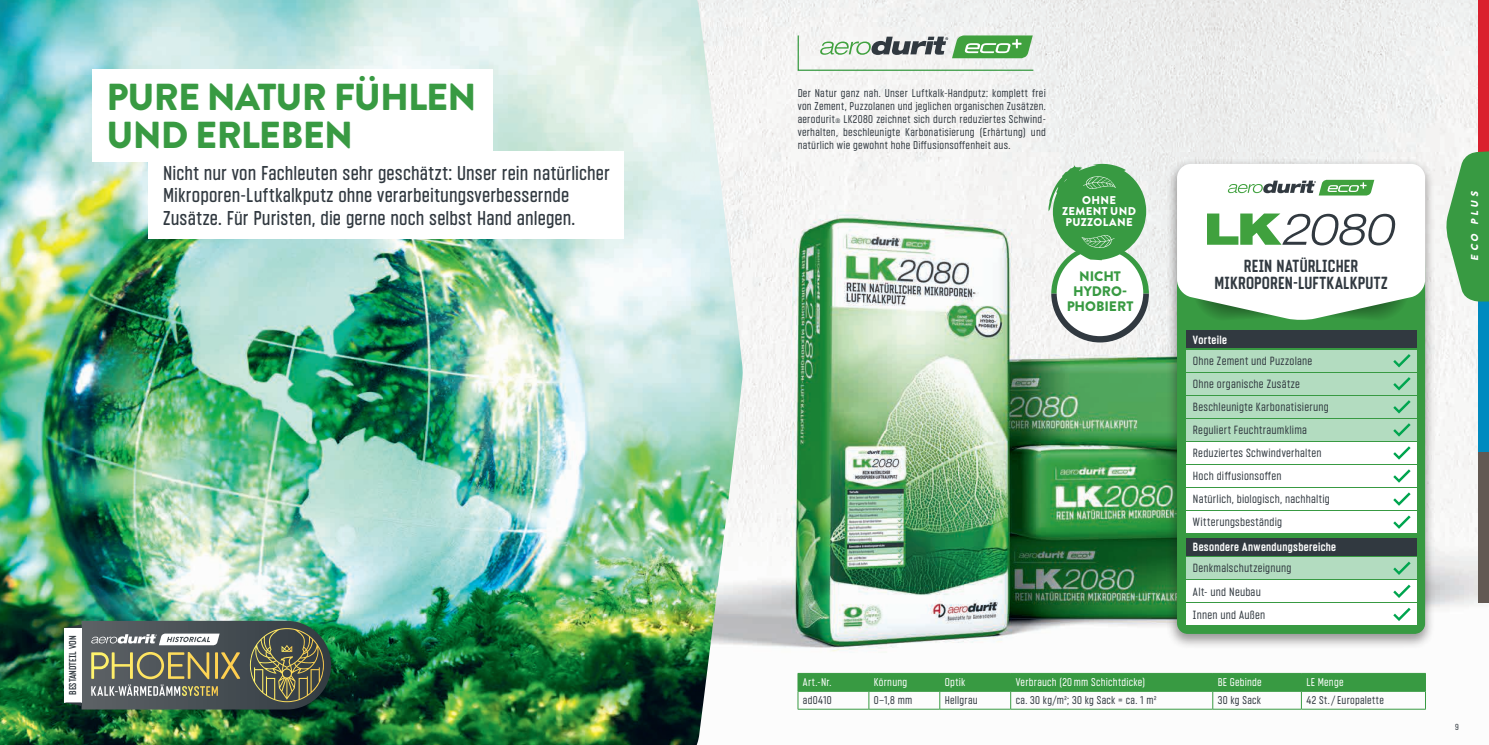
<style>
.page{position:relative;width:1489px;height:745px;background:#fff}
.page>*{position:absolute;margin:0;border:0;box-sizing:border-box;transform-origin:0 0}
.t1{font:900 37.5px/37.5px "Brandon Grotesque";letter-spacing:-.025em;color:#389a42}
.t2{font:500 20px/22.5px "Vin Sans Pro";letter-spacing:.005em;color:#313940}
.t3{font:700 17.5px/17.5px "Vin Sans Pro";letter-spacing:.015em;color:#313940;text-align:center}
.t4{font:900 13.75px/14.9px "Brandon Grotesque";letter-spacing:-.005em;color:#389a42;text-align:center}
.t5{font:11.88px/23px "Vin Sans Pro";letter-spacing:.02em;color:#313940}
.t6{font:700 11.88px "Vin Sans Pro";letter-spacing:.025em;color:#fff}
.t7{font:11.25px/13.1px "Vin Sans Pro";letter-spacing:.025em;color:#313940;text-align:justify}
.t8{font:11.25px "Vin Sans Pro";letter-spacing:.02em;color:#fff}
.t9{font:900 11.25px/10.8px "Brandon Grotesque";letter-spacing:.03em;color:#fff;text-align:center}
.t10{font:600 10px "Vin Sans Pro";color:#313940}
.t11{font:italic 900 10px "Brandon Grotesque";color:#fff}
.t12{font:8.75px "Vin Sans Pro";color:#313940}
.s1{font-size:6.25px}
</style>
<div class="page">
<img style="left:742px;top:0;width:746px;height:710px">
<img style="left:0;top:0;width:742px;height:744px">
<div style="left:92px;top:70px;width:401px;height:92px;background:#fff"></div>
<svg style="left:797px;top:34px;width:237px;height:37px"></svg>
<div style="left:1166px;top:158px;width:269px;height:490px;background:#231f20;opacity:.45"></div>
<svg style="left:1176px;top:242px;width:248px;height:391px;background:#55a65e"></svg>
<div style="left:1185px;top:330px;width:231px;height:18px;background:#313940"></div>
<svg style="left:1176px;top:164px;width:248px;height:157px"></svg>
<div style="left:1185px;top:537px;width:231px;height:18px;background:#313940"></div>
<div style="left:1185px;top:419px;width:231px;height:21px;background:#b3dcc0"></div>
<div style="left:1185px;top:350px;width:231px;height:21px;background:#b3dcc0"></div>
<div style="left:1185px;top:396px;width:231px;height:21px;background:#b3dcc0"></div>
<div style="left:1185px;top:442px;width:231px;height:21px;background:#fff"></div>
<div style="left:1185px;top:465px;width:231px;height:21px;background:#fff"></div>
<div style="left:1185px;top:373px;width:231px;height:21px;background:#b3dcc0"></div>
<div style="left:1185px;top:488px;width:231px;height:21px;background:#fff"></div>
<div style="left:1185px;top:511px;width:231px;height:21px;background:#fff"></div>
<div style="left:1185px;top:557px;width:231px;height:21px;background:#b3dcc0"></div>
<div style="left:1185px;top:580px;width:231px;height:21px;background:#fff"></div>
<div style="left:1185px;top:603px;width:231px;height:21px;background:#fff"></div>
<svg style="left:1393px;top:492px;width:17px;height:13px"></svg>
<svg style="left:1393px;top:515px;width:17px;height:13px"></svg>
<svg style="left:1393px;top:561px;width:17px;height:13px"></svg>
<svg style="left:1393px;top:584px;width:17px;height:13px"></svg>
<svg style="left:1393px;top:607px;width:17px;height:13px"></svg>
<svg style="left:1393px;top:423px;width:17px;height:13px"></svg>
<svg style="left:1393px;top:354px;width:17px;height:13px"></svg>
<svg style="left:1393px;top:400px;width:17px;height:13px"></svg>
<svg style="left:1393px;top:446px;width:17px;height:13px"></svg>
<svg style="left:1393px;top:469px;width:17px;height:13px"></svg>
<svg style="left:1393px;top:377px;width:17px;height:13px"></svg>
<hr style="left:797px;top:672px;width:71px;height:1px;background:#389a42">
<hr style="left:868px;top:672px;width:71px;height:1px;background:#389a42">
<hr style="left:939px;top:672px;width:71px;height:1px;background:#389a42">
<hr style="left:1010px;top:672px;width:202px;height:1px;background:#389a42">
<hr style="left:1212px;top:672px;width:89px;height:1px;background:#389a42">
<hr style="left:1301px;top:672px;width:124px;height:1px;background:#389a42">
<svg style="left:797px;top:673px;width:628px;height:35px"></svg>
<hr style="left:797px;top:708px;width:71px;height:1px;background:#389a42">
<hr style="left:868px;top:708px;width:71px;height:1px;background:#389a42">
<hr style="left:939px;top:708px;width:71px;height:1px;background:#389a42">
<hr style="left:1010px;top:708px;width:202px;height:1px;background:#389a42">
<hr style="left:1212px;top:708px;width:89px;height:1px;background:#389a42">
<hr style="left:1301px;top:708px;width:124px;height:1px;background:#389a42">
<div style="left:149px;top:151px;width:475px;height:87px;background:#fff"></div>
<svg style="left:64px;top:620px;width:267px;height:89px;background:#6b7266"></svg>
<svg style="left:1048px;top:164px;width:100px;height:178px"></svg>
<div style="left:1478px;top:0;width:10px;height:163px;background:#da202d"></div>
<div style="left:1478px;top:301px;width:10px;height:150px;background:#008abf"></div>
<div style="left:1478px;top:451px;width:10px;height:151px;background:#625953"></div>
<svg style="left:1444px;top:151px;width:44px;height:150px"></svg>
<h1 class="t1" style="left:107px;top:79px;width:371px">PURE NATUR FÜHLEN<br>UND ERLEBEN</h1>
<h2 class="t2" style="left:163px;top:161px;width:448px">Nicht nur von Fachleuten sehr geschätzt: Unser rein natürlicher<br>Mikroporen-Luftkalkputz ohne verarbeitungsverbessernde<br>Zusätze. Für Puristen, die gerne noch selbst Hand anlegen.</h2>
<p class="t10" style="left:67px;top:694px;width:60px;rotate:-90deg">BESTANDTEIL VON</p>
<p class="t7" style="left:797px;top:86px;width:250px">Der Natur ganz nah. Unser Luftkalk-Handputz: komplett frei von Zement, Puzzolanen und jeglichen organischen Zusätzen. aerodurit<span class="s1">®</span> LK2080 zeichnet sich durch reduziertes Schwind&shy;verhalten, beschleunigte Karbonatisierung (Erhärtung) und natürlich wie gewohnt hohe Diffusionsoffenheit aus.</p>
<p class="t9" style="left:1062px;top:195px;width:75px">OHNE<br>ZEMENT UND<br>PUZZOLANE</p>
<p class="t11" style="left:1467px;top:260px;width:73px;rotate:-90deg">ECO PLUS</p>
<h3 class="t3" style="left:1214px;top:257px;width:174px">REIN NATÜRLICHER<br>MIKROPOREN-LUFTKALKPUTZ</h3>
<p class="t4" style="left:1066px;top:269px;width:68px">NICHT<br>HYDRO-<br>PHOBIERT</p>
<p class="t6" style="left:1192px;top:333px;width:36px">Vorteile</p>
<p class="t5" style="left:1192px;top:349px;width:121px">Ohne Zement und Puzzolane</p>
<p class="t5" style="left:1192px;top:395px;width:137px">Beschleunigte Karbonatisierung</p>
<p class="t5" style="left:1192px;top:441px;width:130px">Reduziertes Schwindverhalten<br>Hoch diffusionsoffen</p>
<p class="t5" style="left:1192px;top:372px;width:108px">Ohne organische Zusätze</p>
<p class="t5" style="left:1192px;top:418px;width:116px">Reguliert Feuchtraumklima</p>
<p class="t5" style="left:1192px;top:487px;width:138px">Natürlich, biologisch, nachhaltig<br>Witterungsbeständig</p>
<p class="t5" style="left:1192px;top:556px;width:100px">Denkmalschutzeignung<br>Alt- und Neubau<br>Innen und Außen</p>
<p class="t6" style="left:1192px;top:540px;width:145px">Besondere Anwendungsbereiche</p>
<p class="t8" style="left:803px;top:676px;width:30px">Art.-Nr.</p>
<p class="t8" style="left:873px;top:676px;width:35px">Körnung</p>
<p class="t8" style="left:944px;top:676px;width:22px">Optik</p>
<p class="t8" style="left:1015px;top:676px;width:131px">Verbrauch (20mm Schichtdicke)</p>
<p class="t8" style="left:1217px;top:676px;width:45px">BE Gebinde</p>
<p class="t8" style="left:1306px;top:676px;width:39px">LE Menge</p>
<p class="t7" style="left:803px;top:693px;width:30px">ad0410</p>
<p class="t7" style="left:873px;top:693px;width:40px">0–1,8 mm</p>
<p class="t7" style="left:944px;top:693px;width:34px">Hellgrau</p>
<p class="t7" style="left:1015px;top:693px;width:142px">ca. 30 kg/m²; 30 kg Sack = ca. 1 m²</p>
<p class="t7" style="left:1217px;top:693px;width:45px">30 kg Sack</p>
<p class="t7" style="left:1306px;top:693px;width:79px">42 St./Europalette</p>
<p class="t12" style="left:1454px;top:722px;width:5px">9</p>
</div>
